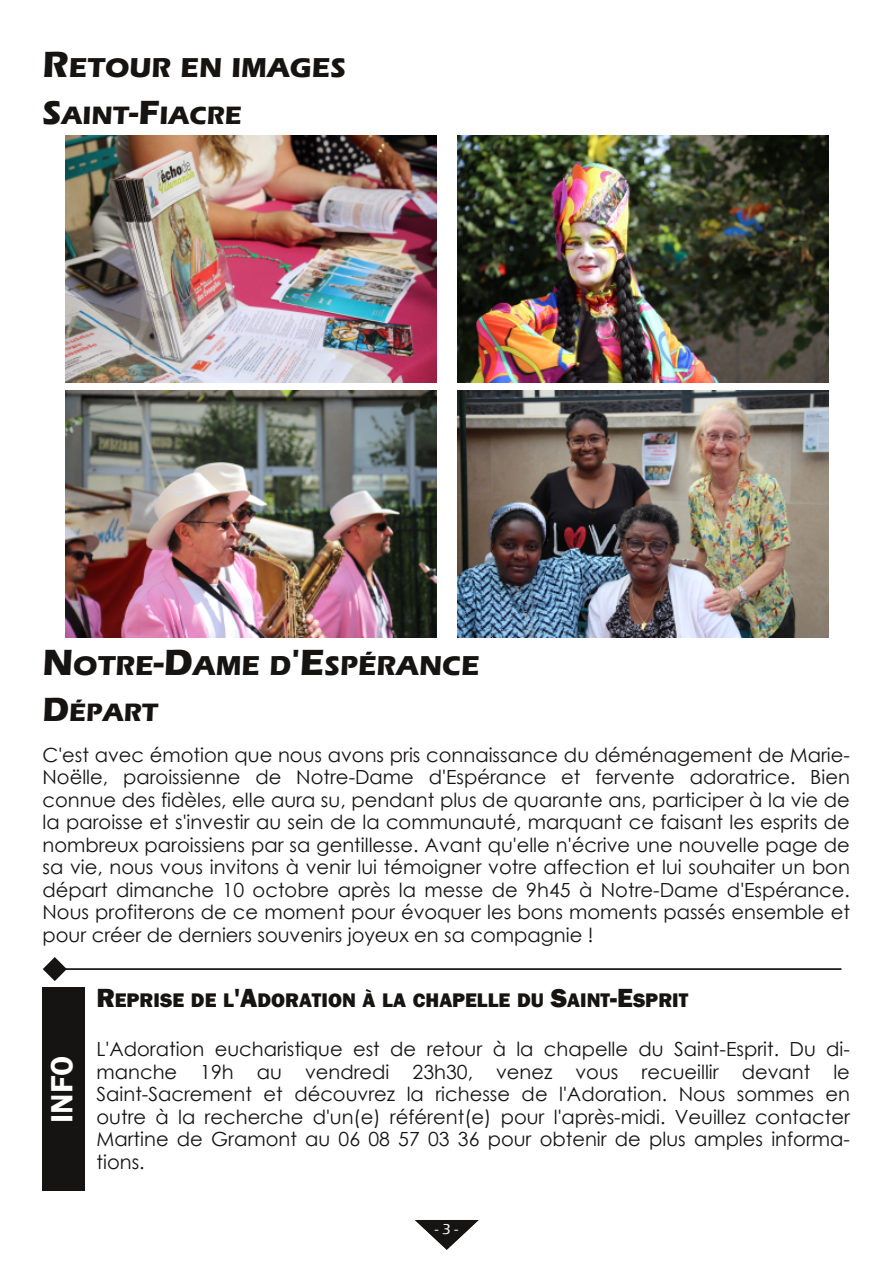
<style>
.page{position:relative;width:893px;height:1263px;background:#fff}
.page>*{position:absolute;margin:0;border:0;box-sizing:border-box;transform-origin:0 0}
.t1{font:600 31.5px "Franklin Gothic";color:#fff}
.t2{font:700 28.2px "Eras ITC";color:#161413}
.t3{font:700 25.8px "Eras ITC";color:#161413}
.t4{font:800 20.25px "Franklin Gothic";color:#161413}
.t5{font:19.5px/22.5px "Century Gothic";color:#161413;text-align:justify}
.t6{font:500 15px "Eras ITC";color:#fff}
.s1{font-size:37.5px}
.s2{font-size:34.5px}
.s3{font-size:27px}
</style>
<div class="page">
<svg style="left:415px;top:1220px;width:64px;height:30px"></svg>
<hr style="left:55px;top:968px;width:786px;height:2px;background:#161413">
<svg style="left:43px;top:957px;width:24px;height:24px"></svg>
<div style="left:43px;top:987px;width:42px;height:204px;background:#161413"></div>
<img style="left:65px;top:135px;width:371px;height:247px">
<img style="left:457px;top:135px;width:371px;height:247px">
<img style="left:65px;top:390px;width:371px;height:247px">
<img style="left:457px;top:390px;width:371px;height:247px">
<h2 class="t2" style="left:43px;top:51px;width:305px"><span class="s1">R</span>ETOUR EN IMAGES</h2>
<h3 class="t3" style="left:43px;top:101px;width:201px"><span class="s2">S</span>AINT<span class="s2">-F</span>IACRE</h3>
<h2 class="t2" style="left:43px;top:649px;width:439px"><span class="s1">N</span>OTRE<span class="s1">-D</span>AME D<span class="s1">'E</span>SPÉRANCE</h2>
<h3 class="t3" style="left:43px;top:697px;width:117px"><span class="s2">D</span>ÉPART</h3>
<p class="t5" style="left:43px;top:743px;width:809px">C'est avec émotion que nous avons pris connaissance du déménagement de Marie-Noëlle, paroissienne de Notre-Dame d'Espérance et fervente adoratrice. Bien connue des fidèles, elle aura su, pendant plus de quarante ans, participer à la vie de la paroisse et s'investir au sein de la communauté, marquant ce faisant les esprits de nombreux paroissiens par sa gentillesse. Avant qu'elle n'écrive une nouvelle page de sa vie, nous vous invitons à venir lui témoigner votre affection et lui souhaiter un bon départ dimanche 10 octobre après la messe de 9h45 à Notre-Dame d'Espérance.<br>Nous profiterons de ce moment pour évoquer les bons moments passés ensemble et pour créer de derniers souvenirs joyeux en sa compagnie !</p>
<h1 class="t1" style="left:44px;top:1122px;width:68px;rotate:-90deg">INFO</h1>
<p class="t4" style="left:97px;top:988px;width:593px"><span class="s3">R</span>EPRISE DE L<span class="s3">'A</span>DORATION À LA CHAPELLE DU <span class="s3">S</span>AINT<span class="s3">-E</span>SPRIT</p>
<p class="t5" style="left:97px;top:1037px;width:755px">L'Adoration eucharistique est de retour à la chapelle du Saint-Esprit. Du di&shy;manche 19h au vendredi 23h30, venez vous recueillir devant le Saint-Sacrement et découvrez la richesse de l'Adoration. Nous sommes en outre à la recherche d'un(e) référent(e) pour l'après-midi. Veuillez contacter Martine de Gramont au 06 08 57 03 36 pour obtenir de plus amples informa&shy;tions.</p>
<p class="t6" style="left:435px;top:1221px;width:25px">-3-</p>
</div>
